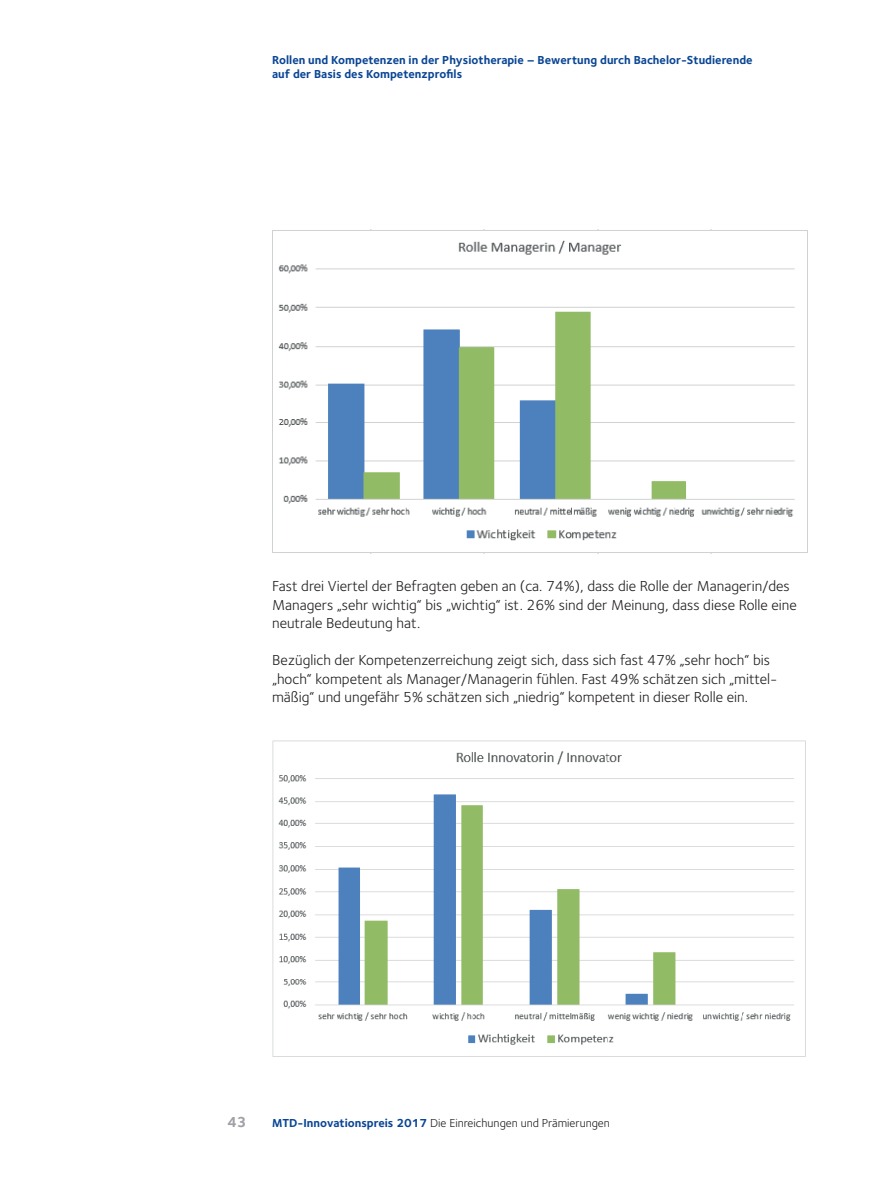
<style>
.page{position:relative;width:893px;height:1191px;background:#fff}
.page>*{position:absolute;margin:0;border:0;box-sizing:border-box;transform-origin:0 0}
.t1{font:15px/18.5px "Foundry Sterling OT3";color:#231f20}
.t2{font:700 15px "Foundry Sterling OT3";color:#a0a1a5}
.t3{font:700 12px/13.8px "Foundry Sterling OT3";color:#094594}
.t4{font:12px "Foundry Sterling OT3";color:#231f20}
.s1{font-weight:700;color:#094594}
</style>
<div class="page">
<img style="left:272px;top:230px;width:535px;height:324px">
<img style="left:272px;top:740px;width:534px;height:317px">
<p class="t3" style="left:272px;top:52px;width:482px">Rollen und Kompetenzen in der Physiotherapie – Bewertung durch Bachelor-Studierende auf der Basis des Kompetenzprofils</p>
<p class="t1" style="left:272px;top:576px;width:526px">Fast drei Viertel der Befragten geben an (ca. 74%), dass die Rolle der Managerin/des<br>Managers „sehr wichtig“ bis „wichtig“ ist. 26% sind der Meinung, dass diese Rolle eine neutrale Bedeutung hat.</p>
<p class="t1" style="left:272px;top:650px;width:504px">Bezüglich der Kompetenzerreichung zeigt sich, dass sich fast 47% „sehr hoch“ bis „hoch“ kompetent als Manager/Managerin fühlen. Fast 49% schätzen sich „mittel&shy;mäßig“ und ungefähr 5% schätzen sich „niedrig“ kompetent in dieser Rolle ein.</p>
<p class="t2" style="left:227px;top:1110px;width:21px">43</p>
<p class="t4" style="left:272px;top:1114px;width:339px"><span class="s1">MTD-Innovationspreis 2017</span> Die Einreichungen und Prämierungen</p>
</div>
